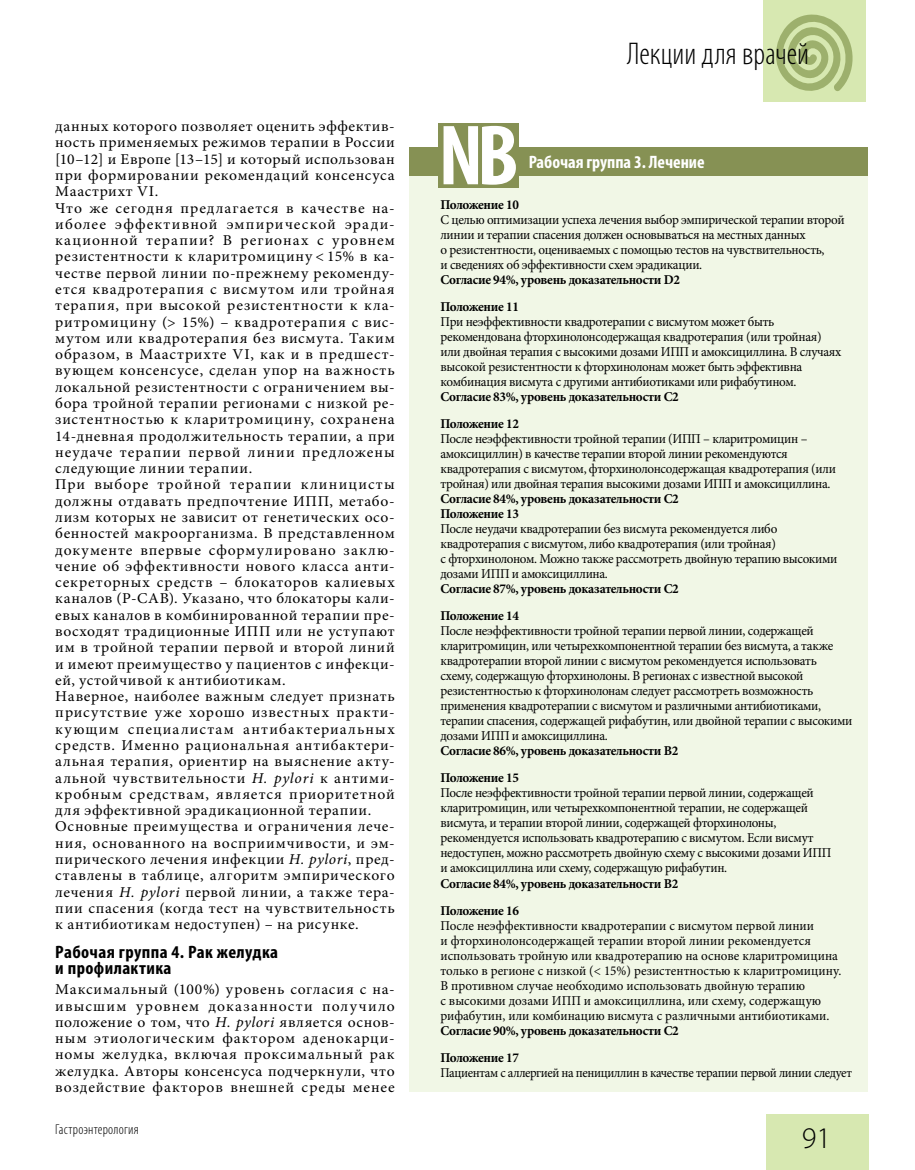
<style>
.page{position:relative;width:915px;height:1170px;background:#fff}
.page>*{position:absolute;margin:0;border:0;box-sizing:border-box;transform-origin:0 0}
.t1{font:700 condensed 86.25px "Myriad Pro";color:#fff}
.t2{font:300 condensed 31.5px "Myriad Pro";color:#000}
.t3{font:300 30px "Myriad Pro";color:#000}
.t4{font:700 condensed 18px/16.2px "Myriad Pro";letter-spacing:.02em;color:#000;scale:1.04 1}
.t5{font:700 condensed 18px "Myriad Pro";color:#fff}
.t6{font:15px/16.4px "Minion Pro";letter-spacing:.05em;color:#000;scale:1.04 1}
.t7{font:300 condensed 14.25px "Myriad Pro";letter-spacing:.015em;color:#000}
.t8{font:13.5px/15px "Minion Pro";letter-spacing:-.025em;color:#000}
.t9{font:13.5px/15px "Minion Pro";color:#000}
.t10{font:700 13.5px/27px "Minion Pro";letter-spacing:-.025em;color:#000}
.t11{font:13.5px "Minion Pro";letter-spacing:-.025em;color:#000;scale:.94 1}
.s1{font-style:italic}
</style>
<div class="page">
<div style="left:765px;top:1113px;width:102px;height:56px;background:#d7e8b1"></div>
<div style="left:763px;top:0;width:102px;height:102px;background:#d7e8b1"></div>
<svg style="left:776px;top:14px;width:77px;height:77px"></svg>
<div style="left:409px;top:148px;width:458px;height:943px;background:#f1f7e6"></div>
<div style="left:409px;top:148px;width:458px;height:28px;background:#869154"></div>
<div style="left:438px;top:123px;width:81px;height:65px;background:#869154"></div>
<p class="t6" style="left:55px;top:118px;width:328px">данных которого позволяет оценить эффектив&shy;ность применяемых режимов терапии в России [10–12] и Европе [13–15] и который использован при формировании рекомендаций консенсуса Маастрихт VI.<br>Что же сегодня предлагается в качестве на&shy;иболее эффективной эмпирической эради&shy;кационной терапии? В регионах с уровнем резистентности к кларитромицину &lt; 15% в ка&shy;честве первой линии по-прежнему рекоменду&shy;ется квадротерапия с висмутом или тройная терапия, при высокой резистентности к кла&shy;ритромицину (&gt; 15%) – квадротерапия с вис&shy;мутом или квадротерапия без висмута. Таким образом, в Маастрихте VI, как и в предшест&shy;вующем консенсусе, сделан упор на важность локальной резистентности с ограничением вы&shy;бора тройной терапии регионами с низкой ре&shy;зистентностью к кларитромицину, сохранена 14-дневная продолжительность терапии, а при неудаче терапии первой линии предложены следующие линии терапии.<br>При выборе тройной терапии клиницисты должны отдавать предпочтение ИПП, метабо&shy;лизм которых не зависит от генетических осо&shy;бенностей макроорганизма. В представленном документе впервые сформулировано заклю&shy;чение об эффективности нового класса анти&shy;секреторных средств – блокаторов калиевых каналов (P-CAB). Указано, что блокаторы кали&shy;евых каналов в комбинированной терапии пре&shy;восходят традиционные ИПП или не уступают им в тройной терапии первой и второй линий и имеют преимущество у пациентов с инфекци&shy;ей, устойчивой к антибиотикам.<br>Наверное, наиболее важным следует признать присутствие уже хорошо известных практи&shy;кующим специалистам антибактериальных средств. Именно рациональная антибактери&shy;альная терапия, ориентир на выяснение акту&shy;альной чувствительности <span class="s1">H. pylori</span> к антими&shy;кробным средствам, является приоритетной для эффективной эрадикационной терапии.<br>Основные преимущества и ограничения лече&shy;ния, основанного на восприимчивости, и эм&shy;пирического лечения инфекции <span class="s1">H. pylori</span>, пред&shy;ставлены в таблице, алгоритм эмпирического лечения <span class="s1">H. pylori</span> первой линии, а также тера&shy;пии спасения (когда тест на чувствительность к антибиотикам недоступен) – на рисунке.</p>
<p class="t4" style="left:55px;top:943px;width:216px">Рабочая группа 4. Рак желудка и профилактика</p>
<p class="t6" style="left:55px;top:981px;width:328px;text-align:justify">Максимальный (100%) уровень согласия с на&shy;ивысшим уровнем доказанности получило положение о том, что <span class="s1">H. pylori</span> является основ&shy;ным этиологическим фактором аденокарци&shy;номы желудка, включая проксимальный рак желудка. Авторы консенсуса подчеркнули, что воздействие факторов внешней среды менее</p>
<p class="t7" style="left:55px;top:1120px;width:85px">Гастроэнтерология</p>
<h2 class="t2" style="left:627px;top:35px;width:183px">Лекции для врачей</h2>
<h1 class="t1" style="left:438px;top:102px;width:82px">NB</h1>
<p class="t5" style="left:528px;top:150px;width:177px">Рабочая группа 3. Лечение</p>
<p class="t10" style="left:440px;top:191px;width:80px">Положение 10</p>
<p class="t8" style="left:440px;top:212px;width:405px">C целью оптимизации успеха лечения выбор эмпирической терапии второй линии и терапии спасения должен основываться на местных данных<br>о резистентности, оцениваемых с помощью тестов на чувствительность,<br>и сведениях об эффективности схем эрадикации.</p>
<p class="t10" style="left:440px;top:266px;width:241px">Согласие 94%, уровень доказательности D2<br>Положение 11</p>
<p class="t8" style="left:440px;top:314px;width:402px">При неэффективности квадротерапии с висмутом может быть рекомендована фторхинолонсодержащая квадротерапия (или тройная) или двойная терапия с высокими дозами ИПП и амоксициллина. В случаях высокой резистентности к фторхинолонам может быть эффективна комбинация висмута с другими антибиотиками или рифабутином.</p>
<p class="t10" style="left:440px;top:383px;width:240px">Согласие 83%, уровень доказательности C2<br>Положение 12</p>
<p class="t8" style="left:440px;top:431px;width:397px">После неэффективности тройной терапии (ИПП – кларитромицин – амоксициллин) в качестве терапии второй линии рекомендуются квадротерапия с висмутом, фторхинолонсодержащая квадротерапия (или тройная) или двойная терапия высокими дозами ИПП и амоксициллина.</p>
<p class="t10" style="left:440px;top:491px;width:240px;line-height:15px">Согласие 84%, уровень доказательности C2<br>Положение 13</p>
<p class="t8" style="left:440px;top:521px;width:398px">После неудачи квадротерапии без висмута рекомендуется либо квадротерапия с висмутом, либо квадротерапия (или тройная)<br>с фторхинолоном. Можно также рассмотреть двойную терапию высокими дозами ИПП и амоксициллина.</p>
<p class="t10" style="left:440px;top:575px;width:240px">Согласие 87%, уровень доказательности C2<br>Положение 14</p>
<p class="t8" style="left:440px;top:623px;width:413px">После неэффективности тройной терапии первой линии, содержащей кларитромицин, или четырехкомпонентной терапии без висмута, а также квадротерапии второй линии с висмутом рекомендуется использовать схему, содержащую фторхинолоны. В регионах с известной высокой резистентностью к фторхинолонам следует рассмотреть возможность применения квадротерапии с висмутом и различными антибиотиками, терапии спасения, содержащей рифабутин, или двойной терапии с высокими дозами ИПП и амоксициллина.</p>
<p class="t10" style="left:440px;top:737px;width:239px">Согласие 86%, уровень доказательности В2<br>Положение 15</p>
<p class="t8" style="left:440px;top:785px;width:392px">После неэффективности тройной терапии первой линии, содержащей кларитромицин, или четырехкомпонентной терапии, не содержащей висмута, и терапии второй линии, содержащей фторхинолоны, рекомендуется использовать квадротерапию с висмутом. Если висмут недоступен, можно рассмотреть двойную схему с высокими дозами ИПП и амоксициллина или схему, содержащую рифабутин.</p>
<p class="t10" style="left:440px;top:869px;width:239px">Согласие 84%, уровень доказательности В2<br>Положение 16</p>
<p class="t9" style="left:440px;top:917px;width:402px">После неэффективности квадротерапии с висмутом первой линии<br>и фторхинолонсодержащей терапии второй линии рекомендуется использовать тройную или квадротерапию на основе кларитромицина только в регионе с низкой (&lt; 15%) резистентностью к кларитромицину.<br>В противном случае необходимо использовать двойную терапию<br>с высокими дозами ИПП и амоксициллина, или схему, содержащую рифабутин, или комбинацию висмута с различными антибиотиками.</p>
<p class="t10" style="left:440px;top:1016px;width:240px">Согласие 90%, уровень доказательности C2<br>Положение 17</p>
<p class="t11" style="left:440px;top:1063px;width:439px">Пациентам с аллергией на пенициллин в качестве терапии первой линии следует</p>
<h3 class="t3" style="left:801px;top:1119px;width:31px">91</h3>
</div>
